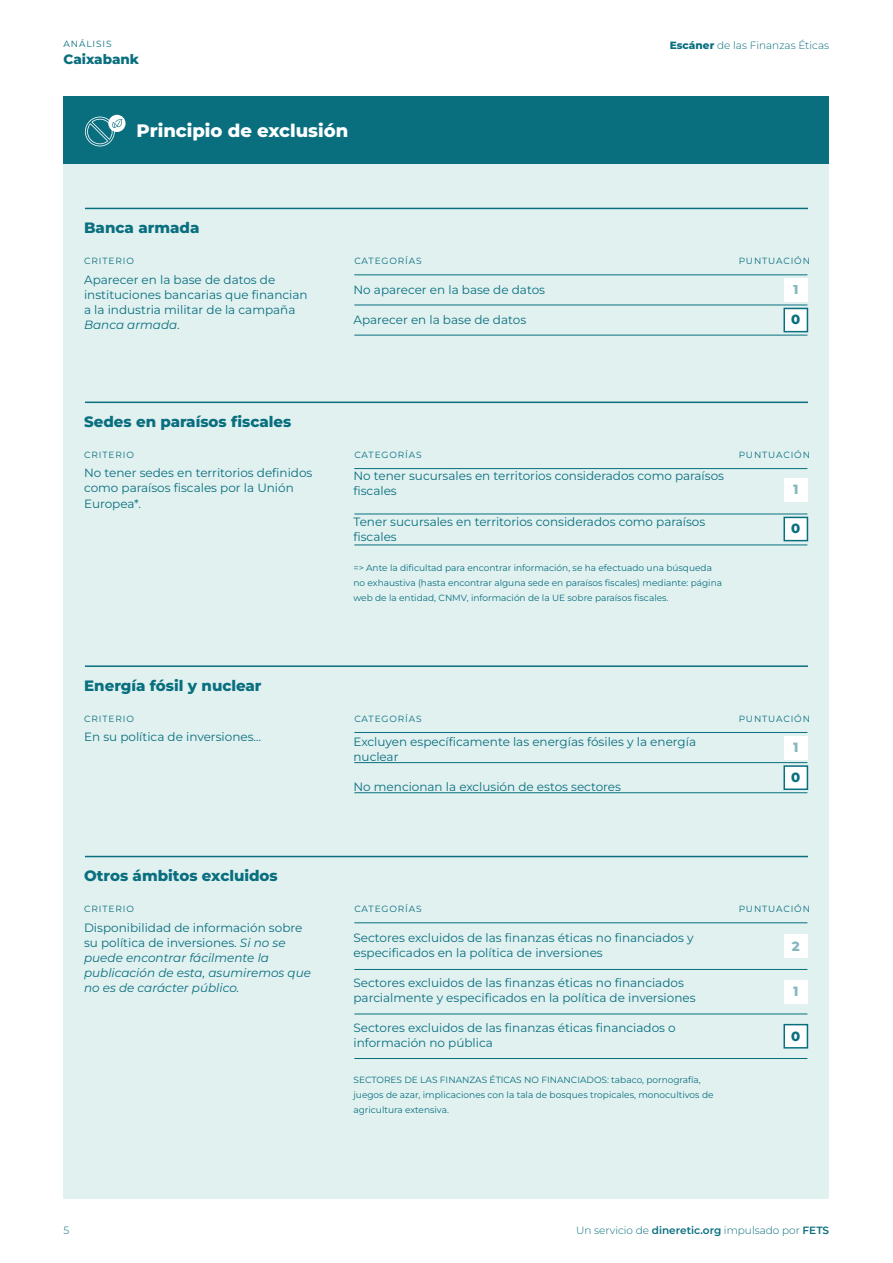
<style>
.page{position:relative;width:893px;height:1263px;background:#fff}
.page>*{position:absolute;margin:0;border:0;box-sizing:border-box;transform-origin:0 0}
.t1{font:800 18px "Montserrat";color:#fff}
.t2{font:800 15px "Montserrat";color:#096f7f}
.t3{font:800 13.5px "Montserrat";color:#096f7f}
.t4{font:800 13.35px "Montserrat";color:#096f7f}
.t5{font:12px/15px "Montserrat";color:#096f7f}
.t6{font:italic 12px/15px "Montserrat";color:#096f7f}
.t7{font:300 10.5px "Montserrat";color:#096f7f}
.t8{font:9px/15px "Montserrat";color:#096f7f}
.t9{font:9px "Montserrat";letter-spacing:.1em;color:#096f7f}
.s1{font-weight:800}
.s2{font-style:italic}
.s3{font-style:normal}
.s4{font-weight:600}
</style>
<div class="page">
<div style="left:63px;top:97px;width:766px;height:1102px;background:#e1f1f0"></div>
<div style="left:63px;top:97px;width:766px;height:67px;background:#096f7f"></div>
<hr style="left:85px;top:208px;width:723px;height:1px;background:#096f7f">
<hr style="left:85px;top:402px;width:723px;height:1px;background:#096f7f">
<hr style="left:354px;top:468px;width:453px;height:1px;background:#096f7f">
<hr style="left:354px;top:514px;width:453px;height:1px;background:#096f7f">
<hr style="left:354px;top:545px;width:453px;height:1px;background:#096f7f">
<hr style="left:85px;top:665px;width:723px;height:2px;background:#096f7f">
<hr style="left:354px;top:732px;width:453px;height:1px;background:#096f7f">
<div style="left:783px;top:517px;width:25px;height:24px;background:#fff;border:2px solid #096f7f"></div>
<div style="left:784px;top:478px;width:23px;height:23px;background:#fff"></div>
<hr style="left:354px;top:275px;width:453px;height:1px;background:#096f7f">
<hr style="left:354px;top:305px;width:453px;height:1px;background:#096f7f">
<hr style="left:354px;top:335px;width:453px;height:1px;background:#096f7f">
<div style="left:783px;top:308px;width:25px;height:24px;background:#fff;border:2px solid #096f7f"></div>
<div style="left:784px;top:278px;width:23px;height:23px;background:#fff"></div>
<hr style="left:354px;top:762px;width:453px;height:1px;background:#096f7f">
<hr style="left:354px;top:792px;width:453px;height:1px;background:#096f7f">
<div style="left:783px;top:765px;width:25px;height:25px;background:#fff;border:2px solid #096f7f"></div>
<div style="left:784px;top:736px;width:23px;height:23px;background:#fff"></div>
<hr style="left:85px;top:856px;width:723px;height:1px;background:#096f7f">
<hr style="left:354px;top:922px;width:453px;height:1px;background:#096f7f">
<hr style="left:354px;top:969px;width:453px;height:1px;background:#096f7f">
<hr style="left:354px;top:1014px;width:453px;height:1px;background:#096f7f">
<hr style="left:354px;top:1058px;width:453px;height:1px;background:#096f7f">
<div style="left:784px;top:980px;width:23px;height:23px;background:#fff"></div>
<div style="left:783px;top:1024px;width:25px;height:24px;background:#fff;border:2px solid #096f7f"></div>
<div style="left:784px;top:934px;width:23px;height:24px;background:#fff"></div>
<svg style="left:108px;top:115px;width:18px;height:17px"></svg>
<svg style="left:85px;top:117px;width:37px;height:29px"></svg>
<p class="t9" style="left:63px;top:38px;width:50px">ANÁLISIS</p>
<p class="t3" style="left:63px;top:51px;width:77px">Caixabank</p>
<h1 class="t1" style="left:137px;top:119px;width:213px">Principio de exclusión</h1>
<p class="t2" style="left:84px;top:218px;width:117px">Banca armada</p>
<p class="t7" style="left:670px;top:38px;width:161px"><span class="s1">Escáner</span> de las Finanzas Éticas</p>
<p class="t9" style="left:84px;top:255px;width:51px">CRITERIO</p>
<p class="t5" style="left:84px;top:272px;width:225px">Aparecer en la base de datos de instituciones bancarias que financian a la industria militar de la campaña<br><span class="s2">Banca armada</span>.</p>
<p class="t9" style="left:354px;top:255px;width:69px">CATEGORÍAS</p>
<p class="t9" style="left:739px;top:255px;width:73px">PUNTUACIÓN</p>
<p class="t5" style="left:353px;top:282px;width:193px">No aparecer en la base de datos</p>
<p class="t5" style="left:353px;top:312px;width:174px">Aparecer en la base de datos</p>
<p class="t4" style="left:793px;top:281px;width:7px">1</p>
<p class="t4" style="left:791px;top:311px;width:11px">0</p>
<p class="t2" style="left:84px;top:411px;width:209px">Sedes en paraísos fiscales</p>
<p class="t5" style="left:84px;top:465px;width:230px">No tener sedes en territorios definidos como paraísos fiscales por la Unión<br>Europea*.</p>
<p class="t5" style="left:353px;top:468px;width:372px">No tener sucursales en territorios considerados como paraísos fiscales</p>
<p class="t5" style="left:353px;top:513px;width:353px">Tener sucursales en territorios considerados como paraísos fiscales</p>
<p class="t8" style="left:353px;top:560px;width:370px">=&gt; Ante la dificultad para encontrar información, se ha efectuado una búsqueda no exhaustiva (hasta encontrar alguna sede en paraísos fiscales) mediante: página web de la entidad, CNMV, información de la UE sobre paraísos fiscales.</p>
<p class="t9" style="left:84px;top:449px;width:51px">CRITERIO</p>
<p class="t9" style="left:354px;top:449px;width:69px">CATEGORÍAS</p>
<p class="t9" style="left:739px;top:449px;width:73px">PUNTUACIÓN</p>
<p class="t4" style="left:793px;top:480px;width:7px">1</p>
<p class="t4" style="left:791px;top:520px;width:11px">0</p>
<p class="t2" style="left:84px;top:675px;width:179px">Energía fósil y nuclear</p>
<p class="t5" style="left:84px;top:729px;width:179px">En su política de inversiones…</p>
<p class="t5" style="left:353px;top:734px;width:344px">Excluyen específicamente las energías fósiles y la energía nuclear</p>
<p class="t5" style="left:353px;top:779px;width:269px">No mencionan la exclusión de estos sectores</p>
<p class="t9" style="left:84px;top:712px;width:51px">CRITERIO</p>
<p class="t9" style="left:354px;top:712px;width:69px">CATEGORÍAS</p>
<p class="t9" style="left:739px;top:712px;width:73px">PUNTUACIÓN</p>
<p class="t4" style="left:793px;top:738px;width:7px">1</p>
<p class="t4" style="left:791px;top:768px;width:11px">0</p>
<p class="t2" style="left:84px;top:866px;width:195px">Otros ámbitos excluidos</p>
<p class="t9" style="left:84px;top:903px;width:51px">CRITERIO</p>
<p class="t9" style="left:354px;top:903px;width:69px">CATEGORÍAS</p>
<p class="t9" style="left:739px;top:903px;width:73px">PUNTUACIÓN</p>
<p class="t6" style="left:84px;top:920px;width:228px"><span class="s3">Disponibilidad de información sobre su política de inversiones.</span> Si no se puede encontrar fácilmente la publicación de esta, asumiremos que no es de carácter público.</p>
<p class="t5" style="left:353px;top:930px;width:341px">Sectores excluidos de las finanzas éticas no financiados y especificados en la política de inversiones</p>
<p class="t5" style="left:353px;top:975px;width:344px">Sectores excluidos de las finanzas éticas no financiados parcialmente y especificados en la política de inversiones</p>
<p class="t5" style="left:353px;top:1020px;width:324px">Sectores excluidos de las finanzas éticas financiados o información no pública</p>
<p class="t8" style="left:353px;top:1072px;width:362px">SECTORES DE LAS FINANZAS ÉTICAS NO FINANCIADOS: tabaco, pornografía, juegos de azar, implicaciones con la tala de bosques tropicales, monocultivos de agricultura extensiva.</p>
<p class="t4" style="left:792px;top:937px;width:9px">2</p>
<p class="t4" style="left:793px;top:982px;width:7px">1</p>
<p class="t4" style="left:791px;top:1027px;width:11px">0</p>
<p class="t7" style="left:63px;top:1223px;width:7px">5</p>
<p class="t7" style="left:576px;top:1223px;width:255px">Un servicio de <span class="s4">dineretic.org</span> impulsado por <span class="s4">FETS</span></p>
</div>
